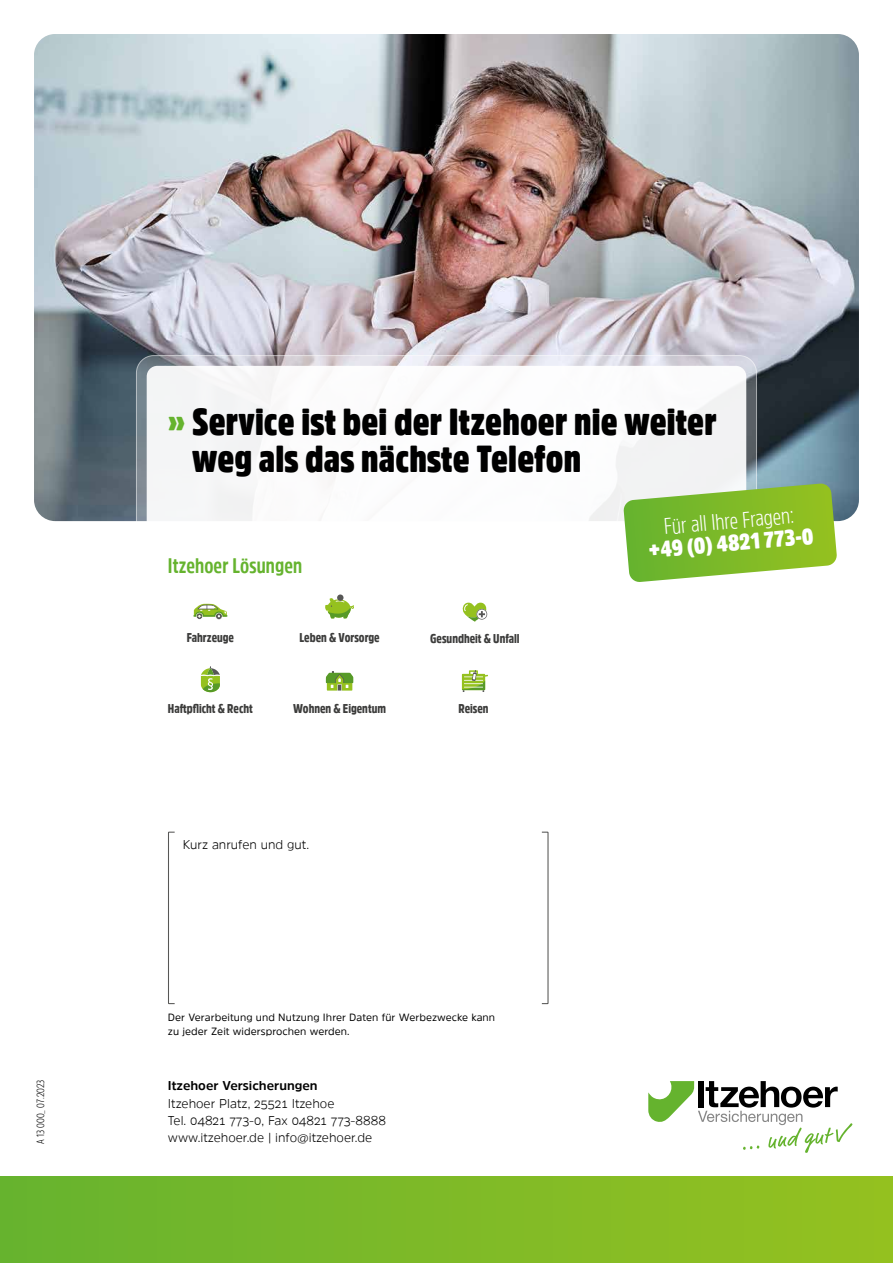
<style>
.page{position:relative;width:893px;height:1263px;background:#fff}
.page>*{position:absolute;margin:0;border:0;box-sizing:border-box;transform-origin:0 0}
.t1{font:900 37.5px/37.5px "Amsi Pro Cond";letter-spacing:.005em;color:#000}
.t2{font:300 22.5px "Amsi Pro Cond";color:#fff}
.t3{font:900 22.5px "Amsi Pro Cond";color:#fff}
.t4{font:700 21px "Amsi Pro Cond";letter-spacing:.005em;color:#65b32e}
.t5{font:300 12.75px/17.2px "Amsi Pro";color:#000}
.t6{font:900 12.75px "Amsi Pro Cond";color:#3c3c3b}
.t7{font:700 12.75px "Amsi Pro";color:#000}
.t8{font:10.5px/13.5px "Amsi Pro";letter-spacing:.005em;color:#000}
.t9{font:300 10.5px "Amsi Pro Cond";color:#000}
.s1{color:#65b32e}
</style>
<div class="page">
<svg style="left:648px;top:1081px;width:204px;height:72px"></svg>
<div style="left:0;top:1177px;width:893px;height:86px;background:linear-gradient(to right,#67b32f,#95c120)"></div>
<img style="left:34px;top:34px;width:825px;height:487px">
<svg style="left:136px;top:355px;width:621px;height:321px"></svg>
<div style="left:147px;top:366px;width:599px;height:300px;background:#fff;border-radius:11px"></div>
<svg style="left:168px;top:831px;width:7px;height:174px"></svg>
<svg style="left:541px;top:831px;width:8px;height:174px"></svg>
<svg style="left:623px;top:484px;width:214px;height:98px"></svg>
<svg style="left:462px;top:602px;width:25px;height:20px"></svg>
<div style="left:337px;top:594px;width:7px;height:7px;background:#575756;border-radius:50%"></div>
<svg style="left:325px;top:598px;width:29px;height:20px"></svg>
<svg style="left:462px;top:670px;width:26px;height:22px"></svg>
<svg style="left:326px;top:671px;width:27px;height:20px"></svg>
<svg style="left:200px;top:666px;width:20px;height:26px"></svg>
<svg style="left:193px;top:604px;width:34px;height:16px"></svg>
<p class="t9" style="left:33px;top:1144px;width:66px;rotate:-90deg">A 13 000_ 07.2023</p>
<h1 class="t1" style="left:192px;top:402px;width:526px;text-indent:-24px"><span class="s1">»</span> Service ist bei der Itzehoer nie weiter weg als das nächste Telefon</h1>
<h2 class="t2" style="left:663px;top:511px;width:132px;rotate:-5deg">Für all Ihre Fragen:</h2>
<h2 class="t3" style="left:647px;top:535px;width:167px;rotate:-5deg">+49 (0) 4821 773-0</h2>
<h3 class="t4" style="left:168px;top:551px;width:136px">Itzehoer Lösungen</h3>
<p class="t6" style="left:187px;top:629px;width:49px">Fahrzeuge</p>
<p class="t6" style="left:299px;top:629px;width:82px">Leben &amp; Vorsorge</p>
<p class="t6" style="left:430px;top:630px;width:91px">Gesundheit &amp; Unfall</p>
<p class="t6" style="left:168px;top:700px;width:86px">Haftpflicht &amp; Recht</p>
<p class="t6" style="left:293px;top:700px;width:94px">Wohnen &amp; Eigentum</p>
<p class="t6" style="left:458px;top:700px;width:32px">Reisen</p>
<p class="t5" style="left:183px;top:835px;width:128px">Kurz anrufen und gut.</p>
<p class="t8" style="left:168px;top:1011px;width:329px">Der Verarbeitung und Nutzung Ihrer Daten für Werbezwecke kann zu jeder Zeit widersprochen werden.</p>
<p class="t7" style="left:168px;top:1077px;width:151px">Itzehoer Versicherungen</p>
<p class="t5" style="left:168px;top:1094px;width:219px">Itzehoer Platz, 25521 Itzehoe<br>Tel. 04821 773-0, Fax 04821 773-8888 www.itzehoer.de | info@itzehoer.de</p>
</div>
